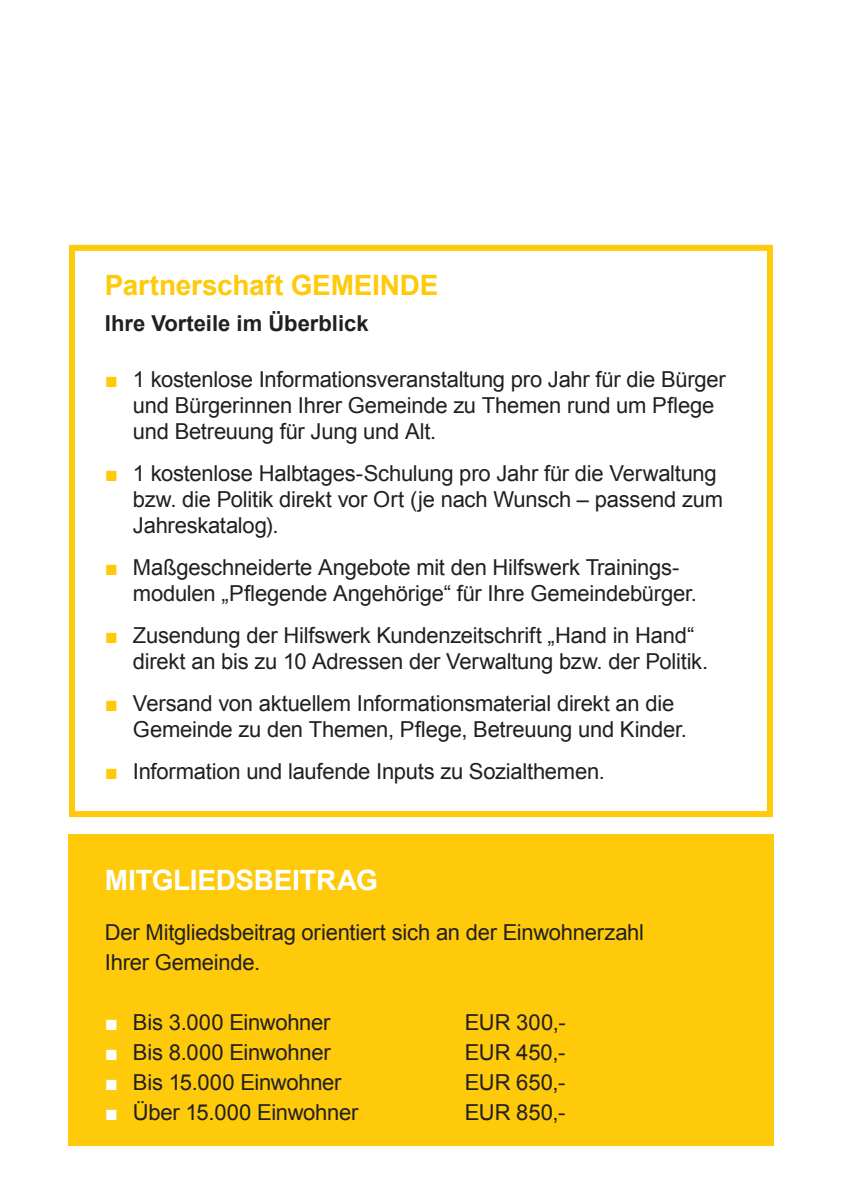
<style>
.page{position:relative;width:842px;height:1191px;background:#fff}
.page>*{position:absolute;margin:0;border:0;box-sizing:border-box;transform-origin:0 0}
.t1{font:700 28px "Arial";letter-spacing:-.01em;color:#feca0a}
.t2{font:700 28px "Arial";letter-spacing:-.01em;color:#fff}
.t3{font:22px/26px "Arial";letter-spacing:-.01em;color:#231f20}
.t4{font:700 22px "Arial";color:#231f20}
.s1{color:#feca0a}
.s2{color:#fff}
</style>
<div class="page">
<div style="left:69px;top:245px;width:704px;height:572px;border:6px solid #feca0a"></div>
<div style="left:68px;top:834px;width:706px;height:312px;background:#feca0a"></div>
<p class="t1" style="left:105px;top:266px;width:335px">Partnerschaft GEMEINDE</p>
<p class="t4" style="left:105px;top:308px;width:265px">Ihre Vorteile im Überblick</p>
<p class="t3" style="left:133px;top:366px;width:594px;text-indent:-28px"><span class="s1">■</span> 1 kostenlose Informationsveranstaltung pro Jahr für die Bürger und Bürgerinnen Ihrer Gemeinde zu Themen rund um Pflege und Betreuung für Jung und Alt.</p>
<p class="t3" style="left:133px;top:460px;width:592px;text-indent:-28px"><span class="s1">■</span> 1 kostenlose Halbtages-Schulung pro Jahr für die Verwaltung bzw. die Politik direkt vor Ort (je nach Wunsch – passend zum<br>Jahreskatalog).</p>
<p class="t3" style="left:133px;top:554px;width:565px;text-indent:-28px"><span class="s1">■</span> Maßgeschneiderte Angebote mit den Hilfswerk Trainings&shy;modulen „Pflegende Angehörige“ für Ihre Gemeindebürger.</p>
<p class="t3" style="left:133px;top:622px;width:577px;text-indent:-28px"><span class="s1">■</span> Zusendung der Hilfswerk Kundenzeitschrift „Hand in Hand“ direkt an bis zu 10 Adressen der Verwaltung bzw. der Politik.</p>
<p class="t3" style="left:133px;top:690px;width:555px;text-indent:-28px"><span class="s1">■</span> Versand von aktuellem Informationsmaterial direkt an die<br>Gemeinde zu den Themen, Pflege, Betreuung und Kinder.</p>
<p class="t3" style="left:105px;top:758px;width:501px"><span class="s1">■</span> Information und laufende Inputs zu Sozialthemen.</p>
<p class="t2" style="left:105px;top:861px;width:275px">MITGLIEDSBEITRAG</p>
<p class="t3" style="left:105px;top:917px;width:541px;line-height:30px">Der Mitgliedsbeitrag orientiert sich an der Einwohnerzahl<br>Ihrer Gemeinde.</p>
<p class="t3" style="left:105px;top:1009px;width:227px"><span class="s2">■</span> Bis 3.000 Einwohner</p>
<p class="t3" style="left:465px;top:1009px;width:102px">EUR 300,-</p>
<p class="t3" style="left:105px;top:1039px;width:227px"><span class="s2">■</span> Bis 8.000 Einwohner</p>
<p class="t3" style="left:465px;top:1039px;width:102px">EUR 450,-</p>
<p class="t3" style="left:105px;top:1069px;width:238px"><span class="s2">■</span> Bis 15.000 Einwohner</p>
<p class="t3" style="left:465px;top:1069px;width:102px">EUR 650,-</p>
<p class="t3" style="left:105px;top:1099px;width:255px"><span class="s2">■</span> Über 15.000 Einwohner</p>
<p class="t3" style="left:465px;top:1099px;width:102px">EUR 850,-</p>
</div>
